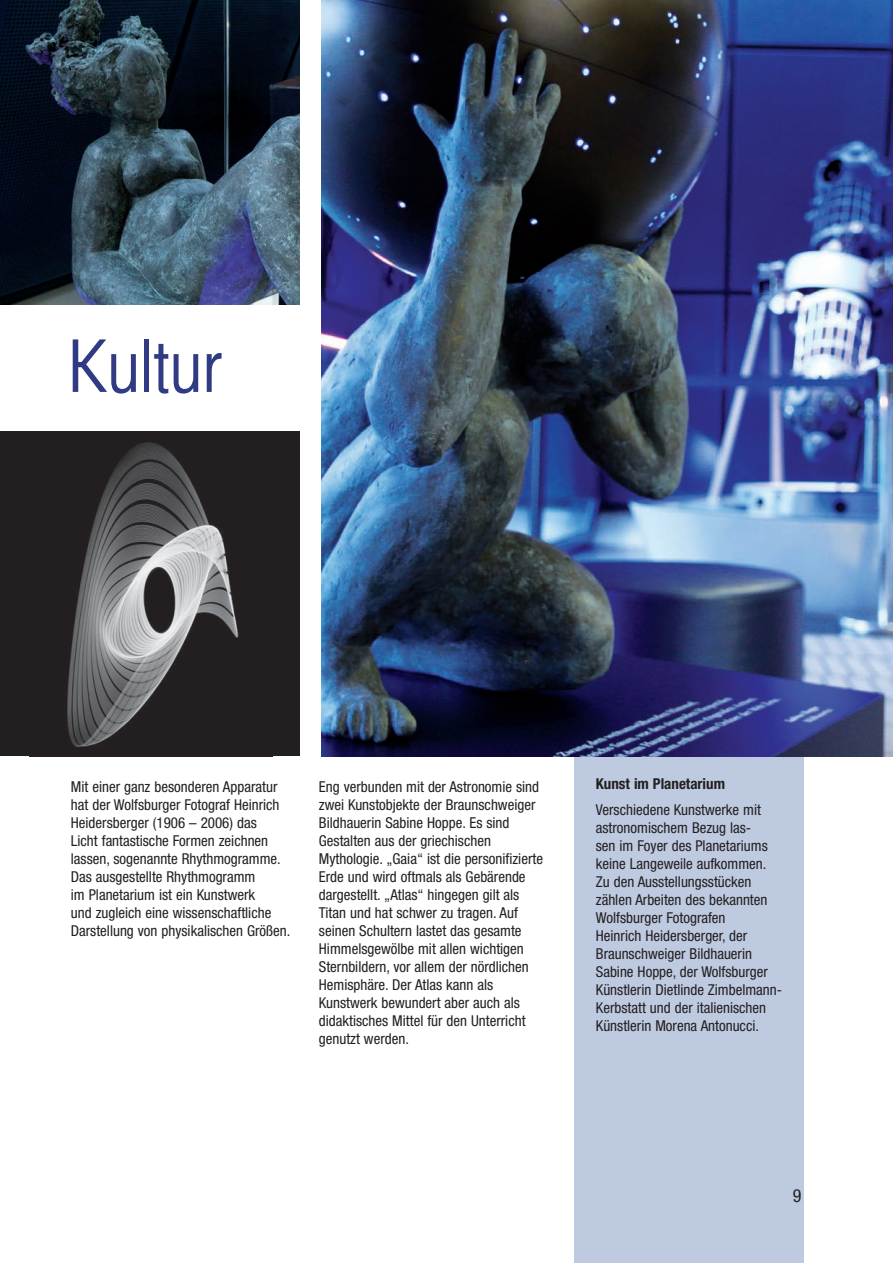
<style>
.page{position:relative;width:893px;height:1263px;background:#fff}
.page>*{position:absolute;margin:0;border:0;box-sizing:border-box;transform-origin:0 0}
.t1{font:72px "Helvetica CY Plain";color:#303b83}
.t2{font:condensed 18px "Helvetica Neue";color:#231f20}
.t3{font:condensed 15px/18px "Helvetica Neue";color:#231f20}
.t4{font:700 condensed 15px "Helvetica Neue";color:#231f20}
</style>
<div class="page">
<div style="left:574px;top:634px;width:230px;height:629px;background:#becae0"></div>
<div style="left:0;top:432px;width:300px;height:324px;background:#231f20"></div>
<img style="left:67px;top:442px;width:172px;height:305px">
<img style="left:0;top:0;width:300px;height:305px">
<img style="left:321px;top:0;width:572px;height:756px">
<h1 class="t1" style="left:68px;top:326px;width:156px">Kultur</h1>
<p class="t3" style="left:71px;top:778px;width:221px">Mit einer ganz besonderen Apparatur hat der Wolfsburger Fotograf Heinrich Heidersberger (1906 – 2006) das<br>Licht fantastische Formen zeichnen lassen, sogenannte Rhythmogramme.<br>Das ausgestellte Rhythmogramm<br>im Planetarium ist ein Kunstwerk<br>und zugleich eine wissenschaftliche Darstellung von physikalischen Größen.</p>
<p class="t3" style="left:319px;top:778px;width:226px">Eng verbunden mit der Astronomie sind zwei Kunstobjekte der Braunschweiger Bildhauerin Sabine Hoppe. Es sind Gestalten aus der griechischen Mythologie. „Gaia“ ist die personifizierte Erde und wird oftmals als Gebärende dargestellt. „Atlas“ hingegen gilt als Titan und hat schwer zu tragen. Auf seinen Schultern lastet das gesamte Himmelsgewölbe mit allen wichtigen Sternbildern, vor allem der nördlichen Hemisphäre. Der Atlas kann als Kunstwerk bewundert aber auch als didaktisches Mittel für den Unterricht genutzt werden.</p>
<p class="t4" style="left:596px;top:774px;width:131px">Kunst im Planetarium</p>
<p class="t3" style="left:596px;top:801px;width:188px">Verschiedene Kunstwerke mit astronomischem Bezug las-<br>sen im Foyer des Planetariums keine Langeweile aufkommen.<br>Zu den Ausstellungsstücken zählen Arbeiten des bekannten<br>Wolfsburger Fotografen<br>Heinrich Heidersberger, der<br>Braunschweiger Bildhauerin<br>Sabine Hoppe, der Wolfsburger<br>Künstlerin Dietlinde Zimbelmann-<br>Kerbstatt und der italienischen<br>Künstlerin Morena Antonucci.</p>
<p class="t2" style="left:793px;top:1185px;width:10px">9</p>
<p class="t2" style="left:793px;top:1185px;width:10px">5</p>
</div>
